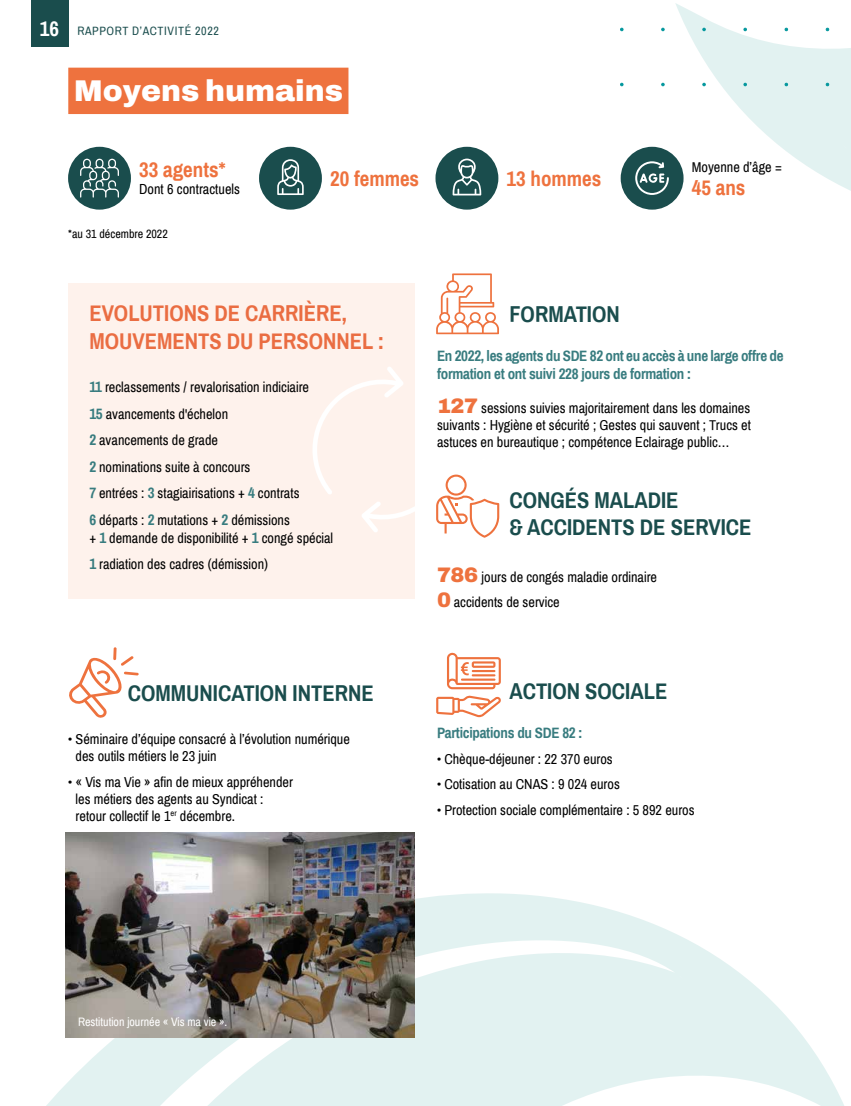
<style>
.page{position:relative;width:851px;height:1106px;background:#fff}
.page>*{position:absolute;margin:0;border:0;box-sizing:border-box;transform-origin:0 0}
.t1{font:900 30px "Archivo";color:#fff}
.t2{font:700 22.5px/27px "Archivo Narrow";color:#1a4d4d}
.t3{font:700 22.5px/27px "Archivo Narrow";color:#ea6d42}
.t4{font:700 21px "Archivo Narrow";color:#ee723e}
.t5{font:700 15px/18px "Archivo Narrow";letter-spacing:-.02em;color:#387c7f}
.t6{font:14.25px/26.5px "Archivo Narrow";color:#000}
.t7{font:12px "Archivo Narrow";color:#fff}
.t8{font:12px "Archivo Narrow";letter-spacing:.05em;color:#1a4d4d}
.t9{font:12px "Archivo Narrow";color:#000}
.s1{font-weight:700;font-size:21px;color:#fff}
.s2{font-weight:700;font-size:15px;color:#387c7f}
.s3{font-family:"Archivo";font-weight:900;font-size:21px;color:#ee723e}
</style>
<div class="page">
<svg style="left:46px;top:893px;width:798px;height:213px;fill:#e2f2f1"></svg>
<svg style="left:675px;top:3px;width:175px;height:197px"></svg>
<div style="left:68px;top:68px;width:280px;height:46px;background:#ee723e"></div>
<div style="left:68px;top:147px;width:63px;height:63px;background:#1a4d4d;border-radius:50%"></div>
<div style="left:620px;top:147px;width:63px;height:63px;background:#1a4d4d;border-radius:50%"></div>
<div style="left:68px;top:284px;width:347px;height:315px;background:#fef2ec"></div>
<img style="left:65px;top:832px;width:350px;height:205px">
<div style="left:259px;top:147px;width:63px;height:63px;background:#1a4d4d;border-radius:50%"></div>
<svg style="left:277px;top:159px;width:26px;height:36px"></svg>
<div style="left:435px;top:147px;width:63px;height:63px;background:#1a4d4d;border-radius:50%"></div>
<svg style="left:452px;top:159px;width:29px;height:36px"></svg>
<svg style="left:80px;top:159px;width:39px;height:39px"></svg>
<svg style="left:635px;top:161px;width:33px;height:34px"></svg>
<svg style="left:825px;top:28px;width:4px;height:3px"></svg>
<svg style="left:825px;top:83px;width:4px;height:3px"></svg>
<svg style="left:436px;top:695px;width:65px;height:22px"></svg>
<svg style="left:447px;top:652px;width:54px;height:37px"></svg>
<svg style="left:69px;top:647px;width:70px;height:71px"></svg>
<svg style="left:436px;top:273px;width:63px;height:61px"></svg>
<svg style="left:313px;top:367px;width:186px;height:171px"></svg>
<div style="left:31px;top:0;width:37px;height:46px;background:#1a4d4d"></div>
<p class="t8" style="left:40px;top:24px;width:180px"><span class="s1">16</span> RAPPORT D’ACTIVITÉ 2022</p>
<h1 class="t1" style="left:74px;top:68px;width:271px">Moyens humains</h1>
<h3 class="t4" style="left:139px;top:157px;width:88px">33 agents*</h3>
<p class="t6" style="left:139px;top:176px;width:102px">Dont 6 contractuels</p>
<p class="t9" style="left:68px;top:227px;width:101px">*au 31 décembre 2022</p>
<h3 class="t4" style="left:330px;top:166px;width:91px">20 femmes</h3>
<h3 class="t4" style="left:506px;top:166px;width:96px">13 hommes</h3>
<p class="t6" style="left:691px;top:154px;width:91px">Moyenne d’âge =</p>
<h3 class="t4" style="left:691px;top:174px;width:55px">45 ans</h3>
<h2 class="t3" style="left:89px;top:300px;width:296px">EVOLUTIONS DE CARRIÈRE,<br>MOUVEMENTS DU PERSONNEL :</h2>
<p class="t6" style="left:89px;top:374px;width:221px"><span class="s2">11</span> reclassements / revalorisation indiciaire <span class="s2">15</span> avancements d'échelon<br><span class="s2">2</span> avancements de grade<br><span class="s2">2</span> nominations suite à concours<br><span class="s2">7</span> entrées : <span class="s2">3</span> stagiairisations + <span class="s2">4</span> contrats <span class="s2">6</span> départs : <span class="s2">2</span> mutations + <span class="s2">2</span> démissions</p>
<p class="t6" style="left:89px;top:525px;width:245px">+ <span class="s2">1</span> demande de disponibilité + <span class="s2">1</span> congé spécial<br><span class="s2">1</span> radiation des cadres (démission)</p>
<h2 class="t2" style="left:128px;top:680px;width:247px">COMMUNICATION INTERNE</h2>
<p class="t6" style="left:76px;top:730px;width:276px;line-height:17.1px;text-indent:-7px">• Séminaire d’équipe consacré à l’évolution numérique des outils métiers le 23 juin</p>
<p class="t6" style="left:76px;top:773px;width:219px;line-height:17.1px;text-indent:-7px">• « Vis ma Vie » afin de mieux appréhender les métiers des agents au Syndicat : retour collectif le 1<sup>er</sup> décembre.</p>
<h2 class="t2" style="left:509px;top:300px;width:112px">FORMATION</h2>
<p class="t5" style="left:437px;top:347px;width:348px">En 2022, les agents du SDE 82 ont eu accès à une large offre de formation et ont suivi 228 jours de formation :</p>
<p class="t6" style="left:437px;top:400px;width:315px;line-height:17.1px;text-align:justify"><span class="s3">127</span> sessions suivies majoritairement dans les domaines suivants : Hygiène et sécurité ; Gestes qui sauvent ; Trucs et astuces en bureautique ; compétence Eclairage public…</p>
<h2 class="t2" style="left:509px;top:487px;width:243px">CONGÉS MALADIE<br>&amp; ACCIDENTS DE SERVICE</h2>
<p class="t6" style="left:437px;top:565px;width:221px;line-height:25.2px"><span class="s3">786</span> jours de congés maladie ordinaire<br><span class="s3">0</span> accidents de service</p>
<h2 class="t2" style="left:509px;top:677px;width:159px">ACTION SOCIALE</h2>
<p class="t5" style="left:437px;top:724px;width:147px">Participations du SDE 82 :</p>
<p class="t6" style="left:437px;top:746px;width:177px">• Chèque-déjeuner : 22 370 euros</p>
<p class="t6" style="left:437px;top:771px;width:184px">• Cotisation au CNAS : 9 024 euros</p>
<p class="t6" style="left:437px;top:797px;width:259px">• Protection sociale complémentaire : 5 892 euros</p>
<p class="t7" style="left:78px;top:1014px;width:151px">Restitution journée « Vis ma vie ».</p>
</div>
